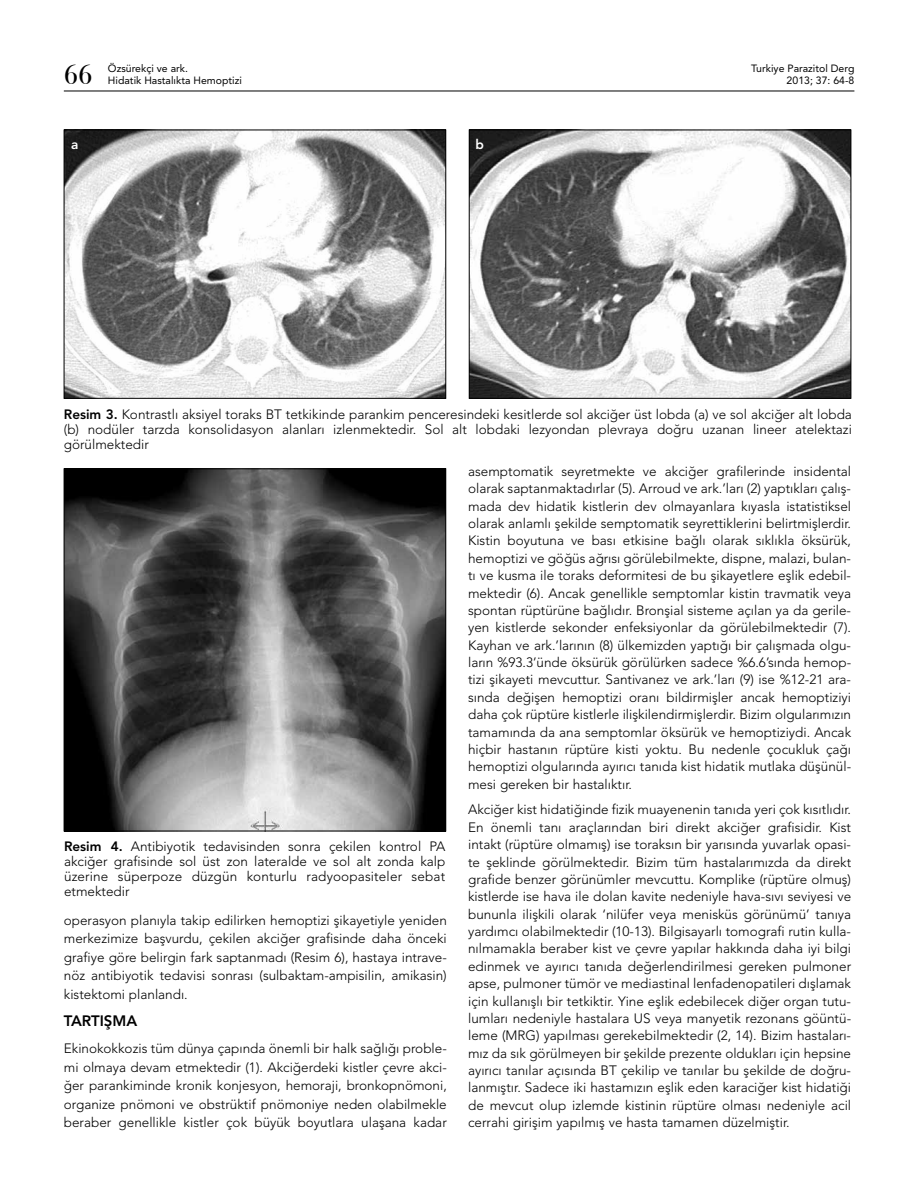
<style>
.page{position:relative;width:915px;height:1191px;background:#fff}
.page>*{position:absolute;margin:0;border:0;box-sizing:border-box;transform-origin:0 0}
.t1{font:27px "Bodoni Svty Two ITCTT Book";color:#000}
.t2{font:800 15px "Avenir LT Std";color:#000}
.t3{font:300 13.5px/17.4px "Avenir LT Std";color:#000;text-align:justify}
.t4{font:800 13.5px "Avenir LT Std";color:#fff}
.t5{font:10.5px/12.8px "Avenir LT Std";color:#000;text-align:right}
.s1{font-weight:800}
</style>
<div class="page">
<hr style="left:64px;top:91px;width:790px;height:1px;background:#000">
<img style="left:66px;top:470px;width:378px;height:359px">
<div style="left:64px;top:468px;width:382px;height:363px;border:1px solid #000"></div>
<img style="left:66px;top:132px;width:378px;height:264px">
<div style="left:64px;top:130px;width:382px;height:268px;border:1px solid #000"></div>
<img style="left:471px;top:132px;width:377px;height:264px">
<div style="left:469px;top:130px;width:381px;height:268px;border:1px solid #000"></div>
<p class="t5" style="left:108px;top:62px;width:81px">Özsürekçi ve ark.</p>
<h1 class="t1" style="left:64px;top:53px;width:30px">66</h1>
<p class="t5" style="left:108px;top:74px;width:135px">Hidatik Hastalıkta Hemoptizi</p>
<p class="t4" style="left:71px;top:136px;width:9px">a</p>
<p class="t4" style="left:475px;top:136px;width:10px">b</p>
<p class="t5" style="left:751px;top:62px;width:105px">Turkiye Parazitol Derg<br>2013; 37: 64-8</p>
<p class="t3" style="left:64px;top:406px;width:789px;line-height:15px"><span class="s1">Resim 3.</span> Kontrastlı aksiyel toraks BT tetkikinde parankim penceresindeki kesitlerde sol akciğer üst lobda (a) ve sol akciğer alt lobda (b) nodüler tarzda konsolidasyon alanları izlenmektedir. Sol alt lobdaki lezyondan plevraya doğru uzanan lineer atelektazi görülmektedir</p>
<p class="t3" style="left:64px;top:839px;width:383px;line-height:15px"><span class="s1">Resim 4.</span> Antibiyotik tedavisinden sonra çekilen kontrol PA akciğer grafisinde sol üst zon lateralde ve sol alt zonda kalp üzerine süperpoze düzgün konturlu radyoopasiteler sebat etmektedir</p>
<p class="t3" style="left:64px;top:910px;width:384px;line-height:18.6px">operasyon planıyla takip edilirken hemoptizi şikayetiyle yeniden merkezimize başvurdu, çekilen akciğer grafisinde daha önceki grafiye göre belirgin fark saptanmadı (Resim 6), hastaya intrave&shy;nöz antibiyotik tedavisi sonrası (sulbaktam-ampisilin, amikasin) kistektomi planlandı.</p>
<p class="t2" style="left:64px;top:1011px;width:75px">TARTIŞMA</p>
<p class="t3" style="left:64px;top:1039px;width:384px;line-height:18.6px">Ekinokokkozis tüm dünya çapında önemli bir halk sağlığı proble&shy;mi olmaya devam etmektedir (1). Akciğerdeki kistler çevre akci&shy;ğer parankiminde kronik konjesyon, hemoraji, bronkopnömoni, organize pnömoni ve obstrüktif pnömoniye neden olabilmekle beraber genellikle kistler çok büyük boyutlara ulaşana kadar</p>
<p class="t3" style="left:468px;top:462px;width:384px">asemptomatik seyretmekte ve akciğer grafilerinde insidental olarak saptanmaktadırlar (5). Arroud ve ark.’ları (2) yaptıkları çalış&shy;mada dev hidatik kistlerin dev olmayanlara kıyasla istatistiksel olarak anlamlı şekilde semptomatik seyrettiklerini belirtmişlerdir.<br>Kistin boyutuna ve bası etkisine bağlı olarak sıklıkla öksürük, hemoptizi ve göğüs ağrısı görülebilmekte, dispne, malazi, bulan&shy;tı ve kusma ile toraks deformitesi de bu şikayetlere eşlik edebil&shy;mektedir (6). Ancak genellikle semptomlar kistin travmatik veya spontan rüptürüne bağlıdır. Bronşial sisteme açılan ya da gerile&shy;yen kistlerde sekonder enfeksiyonlar da görülebilmektedir (7).<br>Kayhan ve ark.’larının (8) ülkemizden yaptığı bir çalışmada olgu&shy;ların %93.3’ünde öksürük görülürken sadece %6.6’sında hemop&shy;tizi şikayeti mevcuttur. Santivanez ve ark.’ları (9) ise %12-21 ara&shy;sında değişen hemoptizi oranı bildirmişler ancak hemoptiziyi daha çok rüptüre kistlerle ilişkilendirmişlerdir. Bizim olgularımızın tamamında da ana semptomlar öksürük ve hemoptiziydi. Ancak hiçbir hastanın rüptüre kisti yoktu. Bu nedenle çocukluk çağı hemoptizi olgularında ayırıcı tanıda kist hidatik mutlaka düşünül&shy;mesi gereken bir hastalıktır.</p>
<p class="t3" style="left:468px;top:801px;width:384px">Akciğer kist hidatiğinde fizik muayenenin tanıda yeri çok kısıtlıdır.<br>En önemli tanı araçlarından biri direkt akciğer grafisidir. Kist intakt (rüptüre olmamış) ise toraksın bir yarısında yuvarlak opasi&shy;te şeklinde görülmektedir. Bizim tüm hastalarımızda da direkt grafide benzer görünümler mevcuttu. Komplike (rüptüre olmuş) kistlerde ise hava ile dolan kavite nedeniyle hava-sıvı seviyesi ve bununla ilişkili olarak ‘nilüfer veya menisküs görünümü’ tanıya yardımcı olabilmektedir (10-13). Bilgisayarlı tomografi rutin kulla&shy;nılmamakla beraber kist ve çevre yapılar hakkında daha iyi bilgi edinmek ve ayırıcı tanıda değerlendirilmesi gereken pulmoner apse, pulmoner tümör ve mediastinal lenfadenopatileri dışlamak için kullanışlı bir tetkiktir. Yine eşlik edebilecek diğer organ tutu&shy;lumları nedeniyle hastalara US veya manyetik rezonans göüntü&shy;leme (MRG) yapılması gerekebilmektedir (2, 14). Bizim hastaları&shy;mız da sık görülmeyen bir şekilde prezente oldukları için hepsine ayırıcı tanılar açısında BT çekilip ve tanılar bu şekilde de doğru&shy;lanmıştır. Sadece iki hastamızın eşlik eden karaciğer kist hidatiği de mevcut olup izlemde kistinin rüptüre olması nedeniyle acil cerrahi girişim yapılmış ve hasta tamamen düzelmiştir.</p>
</div>
